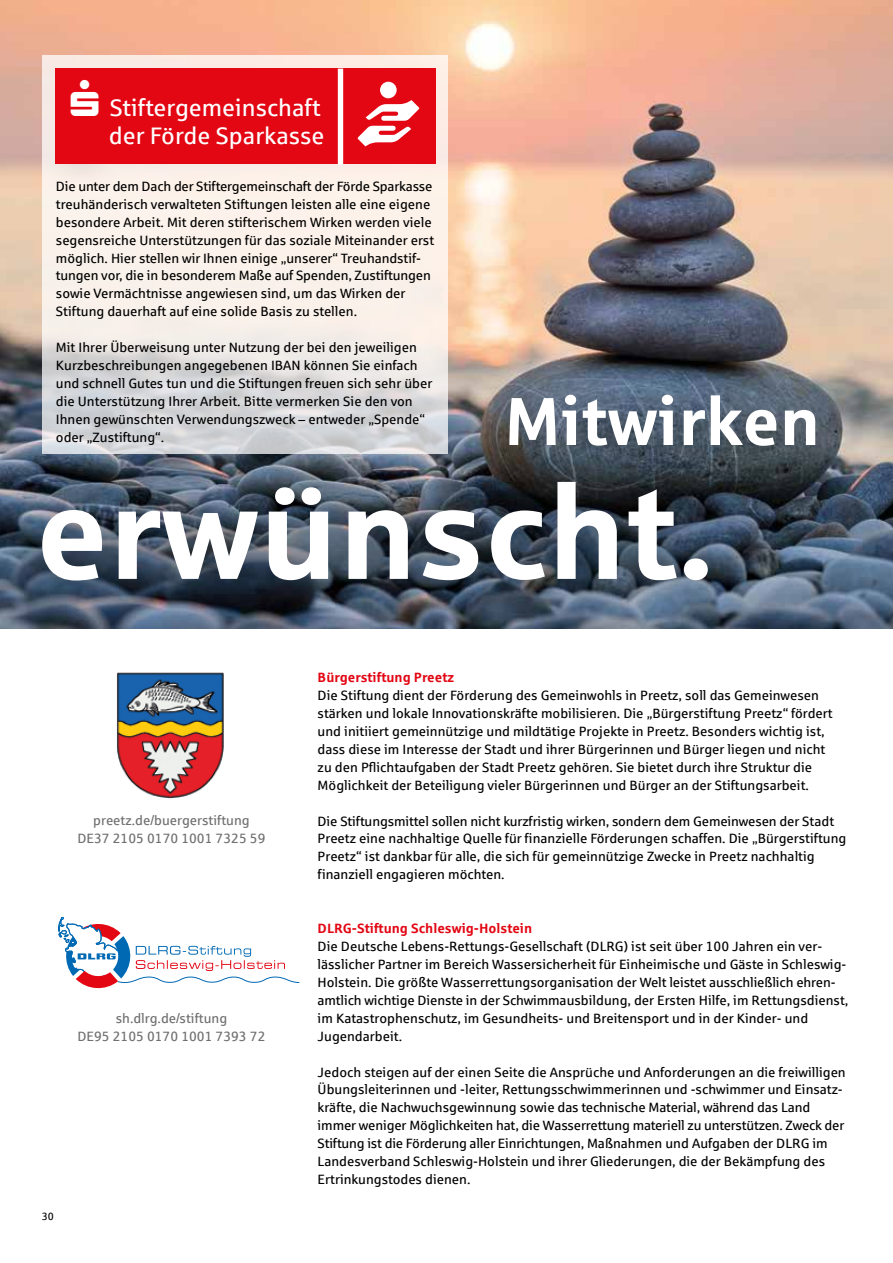
<style>
.page{position:relative;width:893px;height:1263px;background:#fff}
.page>*{position:absolute;margin:0;border:0;box-sizing:border-box;transform-origin:0 0}
.t1{font:700 132px "Sparkasse Rg";color:#fff}
.t2{font:700 67.5px "Sparkasse Rg";color:#fff}
.t3{font:24px/28.7px "Sparkasse Rg";color:#fff}
.t4{font:13.5px/18px "Sparkasse Rg";color:#000}
.t5{font:13.5px/18px "Sparkasse Rg";color:#706f6f;text-align:center}
.t6{font:700 13.5px "Sparkasse Rg";color:#e30613}
.t7{font:10.5px "Sparkasse Rg";color:#000}
</style>
<div class="page">
<img style="left:0;top:0;width:893px;height:629px">
<div style="left:4px;top:444px;width:741px;height:175px;background:#000;opacity:.5"></div>
<div style="left:471px;top:359px;width:383px;height:125px;background:#000;opacity:.5"></div>
<svg style="left:43px;top:55px;width:405px;height:399px;background:#eee7e3"></svg>
<svg style="left:58px;top:917px;width:241px;height:71px"></svg>
<img style="left:117px;top:672px;width:107px;height:126px">
<div style="left:55px;top:69px;width:286px;height:95px;background:#e30613"></div>
<div style="left:341px;top:69px;width:95px;height:95px;background:#e30613"></div>
<div style="left:380px;top:82px;width:17px;height:16px;background:#fff;border-radius:50%"></div>
<svg style="left:358px;top:100px;width:61px;height:46px"></svg>
<div style="left:338px;top:69px;width:5px;height:95px;background:#fff"></div>
<h3 class="t3" style="left:109px;top:92px;width:217px">Stiftergemeinschaft der Förde Sparkasse</h3>
<p class="t4" style="left:56px;top:177px;width:380px">Die unter dem Dach der Stiftergemeinschaft der Förde Sparkasse treuhänderisch verwalteten Stiftungen leisten alle eine eigene besondere Arbeit. Mit deren stifterischem Wirken werden viele segensreiche Unterstützungen für das soziale Miteinander erst möglich. Hier stellen wir Ihnen einige „unserer“ Treuhandstif&shy;tungen vor, die in besonderem Maße auf Spenden, Zustiftungen sowie Vermächtnisse angewiesen sind, um das Wirken der Stiftung dauerhaft auf eine solide Basis zu stellen.</p>
<p class="t4" style="left:56px;top:338px;width:378px">Mit Ihrer Überweisung unter Nutzung der bei den jeweiligen Kurzbeschreibungen angegebenen IBAN können Sie einfach und schnell Gutes tun und die Stiftungen freuen sich sehr über die Unterstützung Ihrer Arbeit. Bitte vermerken Sie den von Ihnen gewünschten Verwendungszweck – entweder „Spende“ oder „Zustiftung“.</p>
<h2 class="t2" style="left:504px;top:378px;width:318px">Mitwirken</h2>
<h1 class="t1" style="left:35px;top:448px;width:681px">erwünscht.</h1>
<p class="t5" style="left:77px;top:811px;width:189px">preetz.de/buergerstiftung<br>DE37 2105 0170 1001 7325 59</p>
<p class="t5" style="left:77px;top:1009px;width:189px">sh.dlrg.de/stiftung<br>DE95 2105 0170 1001 7393 72</p>
<p class="t7" style="left:42px;top:1209px;width:14px">30</p>
<p class="t6" style="left:318px;top:669px;width:138px">Bürgerstiftung Preetz</p>
<p class="t4" style="left:318px;top:686px;width:517px">Die Stiftung dient der Förderung des Gemeinwohls in Preetz, soll das Gemeinwesen stärken und lokale Innovationskräfte mobilisieren. Die „Bürgerstiftung Preetz“ fördert und initiiert gemeinnützige und mildtätige Projekte in Preetz. Besonders wichtig ist, dass diese im Interesse der Stadt und ihrer Bürgerinnen und Bürger liegen und nicht zu den Pflichtaufgaben der Stadt Preetz gehören. Sie bietet durch ihre Struktur die Möglichkeit der Beteiligung vieler Bürgerinnen und Bürger an der Stiftungsarbeit.</p>
<p class="t4" style="left:318px;top:811px;width:530px">Die Stiftungsmittel sollen nicht kurzfristig wirken, sondern dem Gemeinwesen der Stadt Preetz eine nachhaltige Quelle für finanzielle Förderungen schaffen. Die „Bürgerstiftung Preetz“ ist dankbar für alle, die sich für gemeinnützige Zwecke in Preetz nachhaltig finanziell engagieren möchten.</p>
<p class="t6" style="left:318px;top:920px;width:216px">DLRG-Stiftung Schleswig-Holstein</p>
<p class="t4" style="left:318px;top:937px;width:532px">Die Deutsche Lebens-Rettungs-Gesellschaft (DLRG) ist seit über 100 Jahren ein ver&shy;lässlicher Partner im Bereich Wassersicherheit für Einheimische und Gäste in Schleswig-Holstein. Die größte Wasserrettungsorganisation der Welt leistet ausschließlich ehren&shy;amtlich wichtige Dienste in der Schwimmausbildung, der Ersten Hilfe, im Rettungsdienst, im Katastrophenschutz, im Gesundheits- und Breitensport und in der Kinder- und Jugendarbeit.</p>
<p class="t4" style="left:318px;top:1062px;width:530px">Jedoch steigen auf der einen Seite die Ansprüche und Anforderungen an die freiwilligen Übungsleiterinnen und -leiter, Rettungsschwimmerinnen und -schwimmer und Einsatz&shy;kräfte, die Nachwuchsgewinnung sowie das technische Material, während das Land immer weniger Möglichkeiten hat, die Wasserrettung materiell zu unterstützen. Zweck der Stiftung ist die Förderung aller Einrichtungen, Maßnahmen und Aufgaben der DLRG im Landesverband Schleswig-Holstein und ihrer Gliederungen, die der Bekämpfung des Ertrinkungstodes dienen.</p>
</div>
